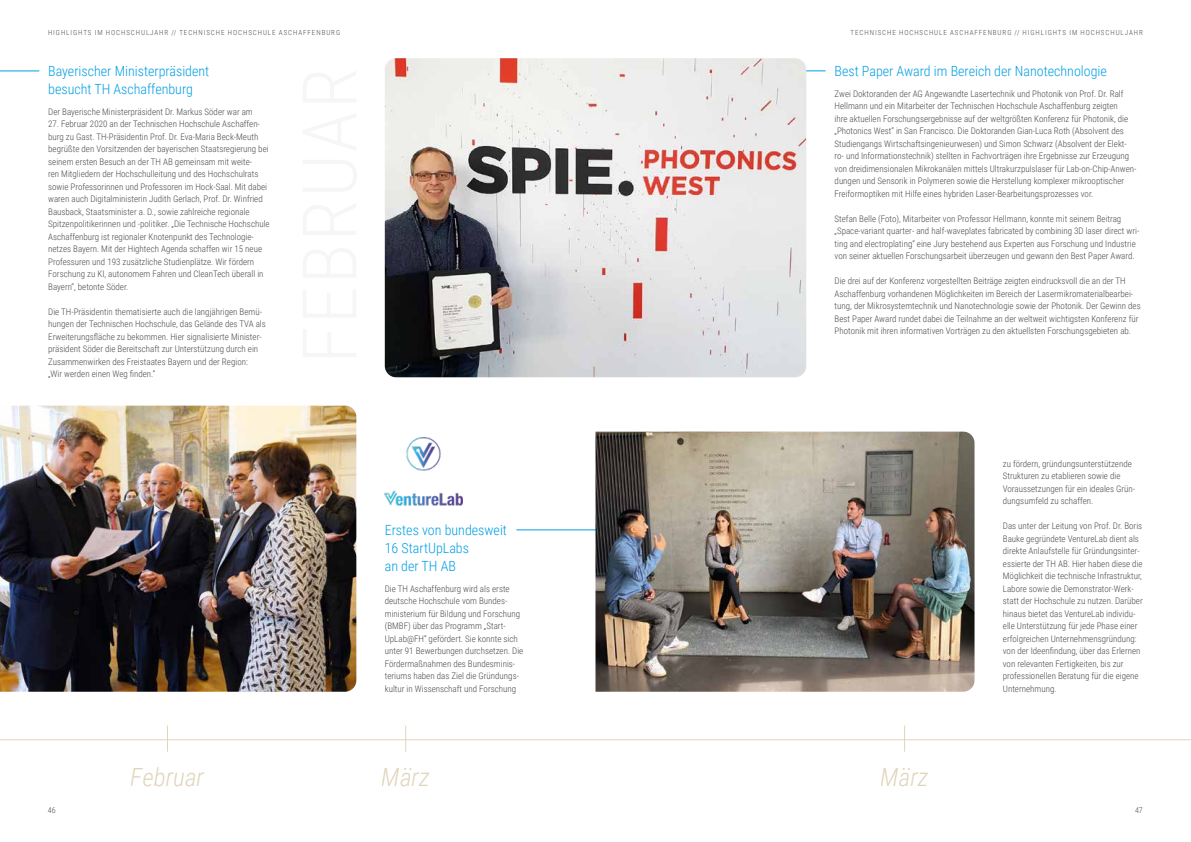
<style>
.page{position:relative;width:1191px;height:842px;background:#fff}
.page>*{position:absolute;margin:0;border:0;box-sizing:border-box;transform-origin:0 0}
.t1{font:italic 300 25px "Roboto Condensed";color:#e0d5bb}
.t2{font:300 14px/18px "Roboto Condensed";color:#009fe3}
.t3{font:300 9px/12.5px "Roboto Condensed";color:#4a4a49}
.t4{font:300 8px "Roboto Condensed";color:#4a4a49}
.t5{font:300 7px "Roboto Condensed";letter-spacing:.135em;color:#4a4a49}
</style>
<div class="page">
<hr style="left:0;top:71px;width:39px;height:1px;background:#009fe3">
<img style="left:0;top:406px;width:356px;height:286px">
<hr style="left:763px;top:71px;width:62px;height:1px;background:#009fe3">
<hr style="left:516px;top:530px;width:335px;height:1px;background:#009fe3">
<img style="left:595px;top:432px;width:379px;height:260px">
<img style="left:385px;top:437px;width:77px;height:69px">
<hr style="left:0;top:739px;width:1191px;height:1px;background:#e0d5bb">
<svg style="left:167px;top:725px;width:1px;height:27px"></svg>
<svg style="left:405px;top:725px;width:1px;height:27px"></svg>
<svg style="left:904px;top:725px;width:1px;height:27px"></svg>
<img style="left:385px;top:58px;width:421px;height:319px">
<p class="t5" style="left:48px;top:27px;width:294px">HIGHLIGHTS IM HOCHSCHULJAHR // TECHNISCHE HOCHSCHULE ASCHAFFENBURG</p>
<p class="t5" style="left:850px;top:27px;width:294px">TECHNISCHE HOCHSCHULE ASCHAFFENBURG // HIGHLIGHTS IM HOCHSCHULJAHR</p>
<h2 class="t2" style="left:48px;top:61px;width:163px">Bayerischer Ministerpräsident besucht TH Aschaffenburg</h2>
<p class="t3" style="left:48px;top:105px;width:206px">Der Bayerische Ministerpräsident Dr. Markus Söder war am</p>
<p class="t3" style="left:48px;top:117px;width:223px">27. Februar 2020 an der Technischen Hochschule Aschaffen&shy;burg zu Gast. TH-Präsidentin Prof. Dr. Eva-Maria Beck-Meuth begrüßte den Vorsitzenden der bayerischen Staatsregierung bei seinem ersten Besuch an der TH AB gemeinsam mit weite-<br>ren Mitgliedern der Hochschulleitung und des Hochschulrats sowie Professorinnen und Professoren im Hock-Saal. Mit dabei waren auch Digitalministerin Judith Gerlach, Prof. Dr. Winfried Bausback, Staatsminister a. D., sowie zahlreiche regionale Spitzenpolitikerinnen und -politiker. „Die Technische Hochschule Aschaffenburg ist regionaler Knotenpunkt des Technologie&shy;netzes Bayern. Mit der Hightech Agenda schaffen wir 15 neue Professuren und 193 zusätzliche Studienplätze. Wir fördern Forschung zu KI, autonomem Fahren und CleanTech überall in Bayern“, betonte Söder.</p>
<p class="t3" style="left:48px;top:305px;width:219px">Die TH-Präsidentin thematisierte auch die langjährigen Bemü&shy;hungen der Technischen Hochschule, das Gelände des TVA als Erweiterungsfläche zu bekommen. Hier signalisierte Minister&shy;präsident Söder die Bereitschaft zur Unterstützung durch ein Zusammenwirken des Freistaates Bayern und der Region:<br>„Wir werden einen Weg finden.“</p>
<h2 class="t2" style="left:834px;top:61px;width:274px">Best Paper Award im Bereich der Nanotechnologie</h2>
<p class="t3" style="left:834px;top:87px;width:303px">Zwei Doktoranden der AG Angewandte Lasertechnik und Photonik von Prof. Dr. Ralf Hellmann und ein Mitarbeiter der Technischen Hochschule Aschaffenburg zeigten<br>ihre aktuellen Forschungsergebnisse auf der weltgrößten Konferenz für Photonik, die „Photonics West“ in San Francisco. Die Doktoranden Gian-Luca Roth (Absolvent des Studiengangs Wirtschaftsingenieurwesen) und Simon Schwarz (Absolvent der Elekt&shy;ro- und Informationstechnik) stellten in Fachvorträgen ihre Ergebnisse zur Erzeugung von dreidimensionalen Mikrokanälen mittels Ultrakurzpulslaser für Lab-on-Chip-Anwen&shy;dungen und Sensorik in Polymeren sowie die Herstellung komplexer mikrooptischer Freiformoptiken mit Hilfe eines hybriden Laser-Bearbeitungsprozesses vor.</p>
<p class="t3" style="left:834px;top:212px;width:306px">Stefan Belle (Foto), Mitarbeiter von Professor Hellmann, konnte mit seinem Beitrag „Space-variant quarter- and half-waveplates fabricated by combining 3D laser direct wri&shy;ting and electroplating“ eine Jury bestehend aus Experten aus Forschung und Industrie von seiner aktuellen Forschungsarbeit überzeugen und gewann den Best Paper Award.</p>
<p class="t3" style="left:834px;top:274px;width:307px">Die drei auf der Konferenz vorgestellten Beiträge zeigten eindrucksvoll die an der TH Aschaffenburg vorhandenen Möglichkeiten im Bereich der Lasermikromaterialbearbei&shy;tung, der Mikrosystemtechnik und Nanotechnologie sowie der Photonik. Der Gewinn des Best Paper Award rundet dabei die Teilnahme an der weltweit wichtigsten Konferenz für Photonik mit ihren informativen Vorträgen zu den aktuellsten Forschungsgebieten ab.</p>
<h2 class="t2" style="left:385px;top:520px;width:124px">Erstes von bundesweit<br>16 StartUpLabs<br>an der TH AB</h2>
<p class="t3" style="left:385px;top:582px;width:140px">Die TH Aschaffenburg wird als erste deutsche Hochschule vom Bundes&shy;ministerium für Bildung und Forschung (BMBF) über das Programm „Start-UpLab@FH“ gefördert. Sie konnte sich unter 91 Bewerbungen durchsetzen. Die Fördermaßnahmen des Bundesminis&shy;teriums haben das Ziel die Gründungs&shy;kultur in Wissenschaft und Forschung</p>
<h1 class="t1" style="left:131px;top:759px;width:75px">Februar</h1>
<h1 class="t1" style="left:382px;top:759px;width:49px">März</h1>
<h1 class="t1" style="left:880px;top:759px;width:49px">März</h1>
<p class="t3" style="left:1003px;top:457px;width:134px">zu fördern, gründungsunterstützende Strukturen zu etablieren sowie die Voraussetzungen für ein ideales Grün&shy;dungsumfeld zu schaffen.</p>
<p class="t3" style="left:1003px;top:519px;width:141px">Das unter der Leitung von Prof. Dr. Boris Bauke gegründete VentureLab dient als direkte Anlaufstelle für Gründungsinter&shy;essierte der TH AB. Hier haben diese die Möglichkeit die technische Infrastruktur, Labore sowie die Demonstrator-Werk&shy;statt der Hochschule zu nutzen. Darüber hinaus bietet das VentureLab individu&shy;elle Unterstützung für jede Phase einer erfolgreichen Unternehmensgründung: von der Ideenfindung, über das Erlernen von relevanten Fertigkeiten, bis zur professionellen Beratung für die eigene Unternehmung.</p>
<p class="t4" style="left:48px;top:804px;width:9px">46</p>
<p class="t4" style="left:1135px;top:804px;width:9px">47</p>
</div>
